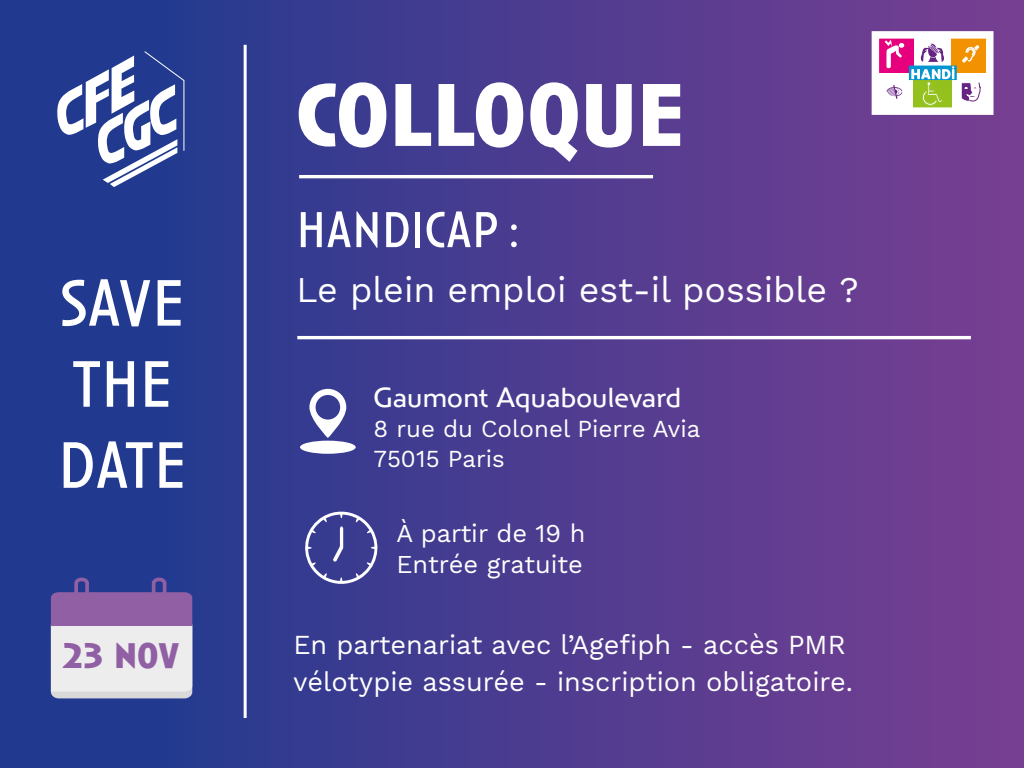
<style>
.page{position:relative;width:1024px;height:768px;background:#fff}
.page>*{position:absolute;margin:0;border:0;box-sizing:border-box;transform-origin:0 0}
.t1{font:700 91.8px "Anisette Pro";color:#fff}
.t2{font:67.6px/81.1px "Anisette Pro";letter-spacing:-.005em;color:#fff}
.t3{font:52px "Anisette Pro";color:#fff}
.t4{font:700 36.8px "Anisette Pro";color:#905fa4}
.t5{font:35.6px "Work Sans";color:#fff}
.t6{font:28.6px "Anisette Pro Petite";color:#fff}
.t7{font:27px/37.1px "Work Sans";color:#fff}
.t8{font:25.3px/30.4px "Work Sans";color:#fff}
.t9{font:24px/30px "Work Sans";color:#fff}
</style>
<div class="page">
<div style="left:0;top:0;width:1024px;height:768px;background:linear-gradient(to right,#193a8f,#793f91)"></div>
<div style="left:875px;top:35px;width:115px;height:76px;background:#fff"></div>
<svg style="left:887px;top:85px;width:15px;height:14px"></svg>
<div style="left:875px;top:35px;width:39px;height:38px;background:#e6007d"></div>
<svg style="left:885px;top:40px;width:19px;height:29px"></svg>
<div style="left:952px;top:35px;width:38px;height:38px;background:#f39200"></div>
<svg style="left:962px;top:45px;width:17px;height:18px"></svg>
<div style="left:914px;top:73px;width:38px;height:38px;background:#95c11f"></div>
<div style="left:909px;top:66px;width:47px;height:14px;border:1px solid #0495d0"></div>
<svg style="left:911px;top:43px;width:43px;height:63px"></svg>
<svg style="left:961px;top:82px;width:20px;height:20px"></svg>
<div style="left:872px;top:31px;width:122px;height:84px;border:7px solid #fff"></div>
<svg style="left:57px;top:51px;width:128px;height:136px"></svg>
<svg style="left:51px;top:576px;width:141px;height:122px;background:#b8adcb"></svg>
<hr style="left:244px;top:45px;width:3px;height:673px;background:#fff">
<hr style="left:297px;top:336px;width:674px;height:3px;background:#fff">
<hr style="left:299px;top:175px;width:354px;height:3px;background:#fff">
<svg style="left:309px;top:389px;width:37px;height:49px"></svg>
<div style="left:300px;top:441px;width:56px;height:13px;background:#fff;border-radius:50%"></div>
<svg style="left:300px;top:510px;width:83px;height:76px;background:#52549e"></svg>
<h2 class="t2" style="left:58px;top:260px;width:129px">SAVE<br>THE<br>DATE</h2>
<h3 class="t4" style="left:63px;top:630px;width:119px">23 NOV</h3>
<h1 class="t1" style="left:296px;top:51px;width:390px">COLLOQUE</h1>
<h3 class="t3" style="left:296px;top:195px;width:226px">HANDICAP :</h3>
<h3 class="t5" style="left:296px;top:269px;width:564px">Le plein emploi est-il possible ?</h3>
<p class="t6" style="left:374px;top:378px;width:310px">Gaumont Aquaboulevard</p>
<p class="t9" style="left:374px;top:415px;width:328px">8 rue du Colonel Pierre Avia<br>75015 Paris</p>
<p class="t8" style="left:396px;top:520px;width:191px">À partir de 19 h<br>Entrée gratuite</p>
<p class="t7" style="left:293px;top:627px;width:561px">En partenariat avec l’Agefiph - accès PMR vélotypie assurée - inscription obligatoire.</p>
</div>
